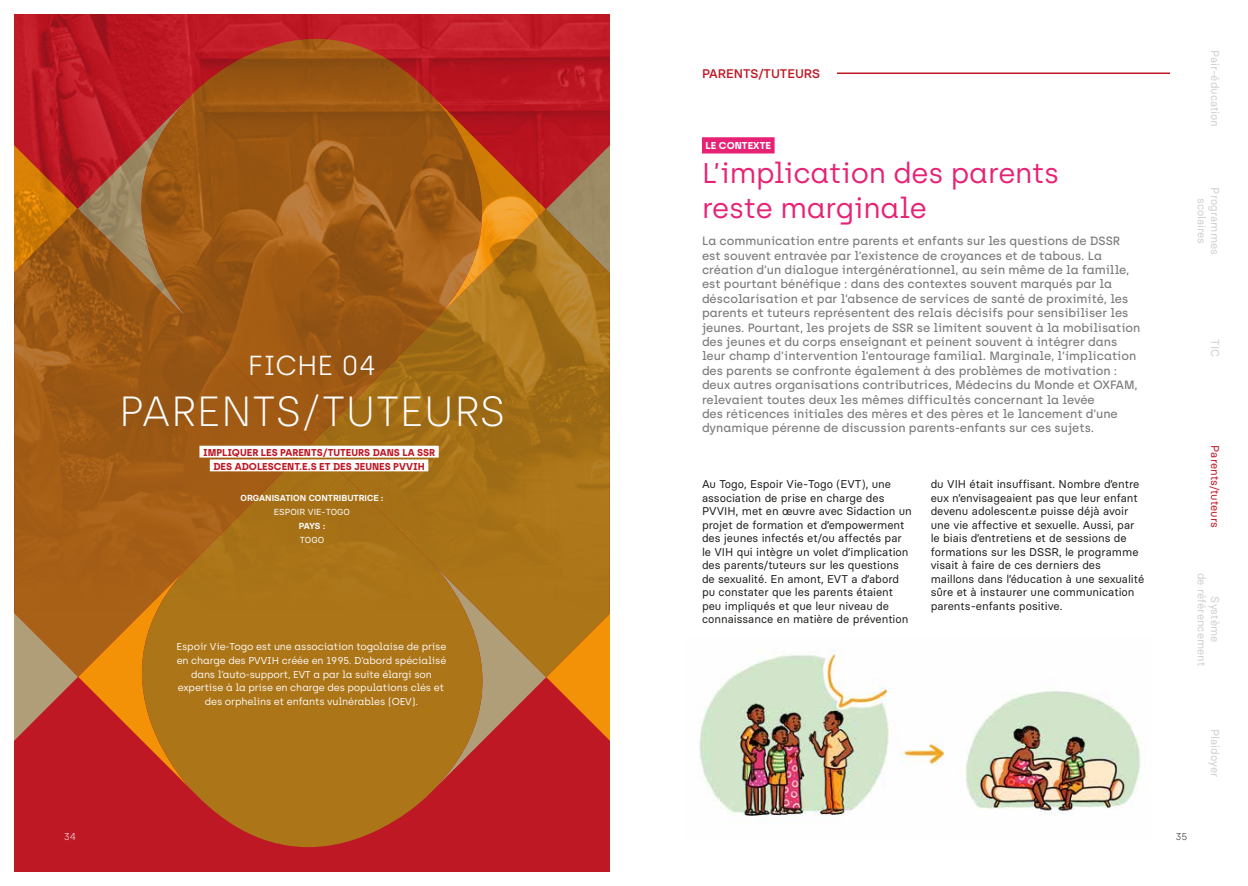
<style>
.page{position:relative;width:1248px;height:886px;background:#fff}
.page>*{position:absolute;margin:0;border:0;box-sizing:border-box;transform-origin:0 0}
.t1{font:100 42.12px "Archia";color:#fff}
.t2{font:28.5px/34.2px "Archia";letter-spacing:-.01em;color:#e72275}
.t3{font:300 27.5px "Archia";color:#fff}
.t4{font:500 12.5px "Basier Circle";color:#be1824}
.t5{font:500 12px/14.4px "Archia";color:#7c7b7b}
.t6{font:11.25px/13.5px "Basier Circle";color:#1d1d1b}
.t7{font:11.25px/13.5px "Basier Circle";color:#d0d0d0;text-align:center}
.t8{font:11.25px "Basier Circle";color:#be1824}
.t9{font:10px/13.8px "Archia";letter-spacing:-.01em;color:#fff;text-align:center}
.t10{font:700 10px/13.8px "Archia";color:#be1824;text-align:center}
.t11{font:700 10px "Archia";color:#fff}
.t12{font:100 10px "Archia";color:#fff}
.t13{font:100 10px "Archia";color:#1d1d1b}
.t14{font:600 8.75px "Basier Circle";color:#fff}
.t15{font:8.75px "Basier Circle";color:#fff}
</style>
<div class="page">
<hr style="left:836px;top:73px;width:333px;height:1px;background:#be1824">
<img style="left:14px;top:14px;width:595px;height:855px">
<div style="left:199px;top:446px;width:239px;height:11px;background:#fff"></div>
<div style="left:210px;top:459px;width:218px;height:12px;background:#fff"></div>
<div style="left:702px;top:137px;width:72px;height:16px;background:#e72275"></div>
<img style="left:699px;top:649px;width:446px;height:174px">
<h3 class="t3" style="left:248px;top:349px;width:130px">FICHE 04</h3>
<h1 class="t1" style="left:119px;top:386px;width:388px">PARENTS/TUTEURS</h1>
<p class="t10" style="left:203px;top:445px;width:234px">IMPLIQUER LES PARENTS/TUTEURS DANS LA SSR<br>DES ADOLESCENT.E.S ET DES JEUNES PVVIH</p>
<p class="t14" style="left:240px;top:493px;width:144px">ORGANISATION CONTRIBUTRICE :</p>
<p class="t15" style="left:274px;top:507px;width:78px">ESPOIR VIE-TOGO</p>
<p class="t14" style="left:299px;top:521px;width:28px">PAYS :</p>
<p class="t15" style="left:300px;top:535px;width:26px">TOGO</p>
<p class="t9" style="left:176px;top:640px;width:271px">Espoir Vie-Togo est une association togolaise de prise en charge des PVVIH créée en 1995. D’abord spécialisé dans l’auto-support, EVT a par la suite élargi son expertise à la prise en charge des populations clés et des orphelins et enfants vulnérables (OEV).</p>
<p class="t4" style="left:702px;top:66px;width:120px">PARENTS/TUTEURS</p>
<p class="t11" style="left:705px;top:140px;width:67px">LE CONTEXTE</p>
<h2 class="t2" style="left:702px;top:156px;width:359px">L’implication des parents reste marginale</h2>
<p class="t5" style="left:702px;top:234px;width:440px">La communication entre parents et enfants sur les questions de DSSR est souvent entravée par l’existence de croyances et de tabous. La création d’un dialogue intergénérationnel, au sein même de la famille, est pourtant bénéfique : dans des contextes souvent marqués par la déscolarisation et par l’absence de services de santé de proximité, les parents et tuteurs représentent des relais décisifs pour sensibiliser les jeunes. Pourtant, les projets de SSR se limitent souvent à la mobilisation des jeunes et du corps enseignant et peinent souvent à intégrer dans leur champ d’intervention l’entourage familial. Marginale, l’implication des parents se confronte également à des problèmes de motivation : deux autres organisations contributrices, Médecins du Monde et OXFAM, relevaient toutes deux les mêmes difficultés concernant la levée<br>des réticences initiales des mères et des pères et le lancement d’une dynamique pérenne de discussion parents-enfants sur ces sujets.</p>
<p class="t6" style="left:702px;top:477px;width:211px">Au Togo, Espoir Vie-Togo (EVT), une association de prise en charge des PVVIH, met en œuvre avec Sidaction un projet de formation et d’empowerment des jeunes infectés et/ou affectés par le VIH qui intègre un volet d’implication des parents/tuteurs sur les questions de sexualité. En amont, EVT a d’abord pu constater que les parents étaient peu impliqués et que leur niveau de connaissance en matière de prévention</p>
<p class="t6" style="left:930px;top:477px;width:215px">du VIH était insuffisant. Nombre d’entre eux n’envisageaient pas que leur enfant devenu adolescent.e puisse déjà avoir une vie affective et sexuelle. Aussi, par le biais d’entretiens et de sessions de formations sur les DSSR, le programme visait à faire de ces derniers des maillons dans l’éducation à une sexualité sûre et à instaurer une communication parents-enfants positive.</p>
<p class="t7" style="left:1221px;top:50px;width:79px;rotate:90deg">Pair-éducation</p>
<p class="t7" style="left:1221px;top:187px;width:69px;rotate:90deg">Programmes scolaires</p>
<p class="t7" style="left:1221px;top:339px;width:19px;rotate:90deg">TIC</p>
<p class="t8" style="left:1222px;top:445px;width:84px;rotate:90deg">Parents/tuteurs</p>
<p class="t7" style="left:1221px;top:572px;width:95px;rotate:90deg">Système<br>de référencement</p>
<p class="t7" style="left:1221px;top:729px;width:50px;rotate:90deg">Plaidoyer</p>
<p class="t12" style="left:64px;top:831px;width:14px">34</p>
<p class="t13" style="left:1175px;top:831px;width:14px">35</p>
</div>
